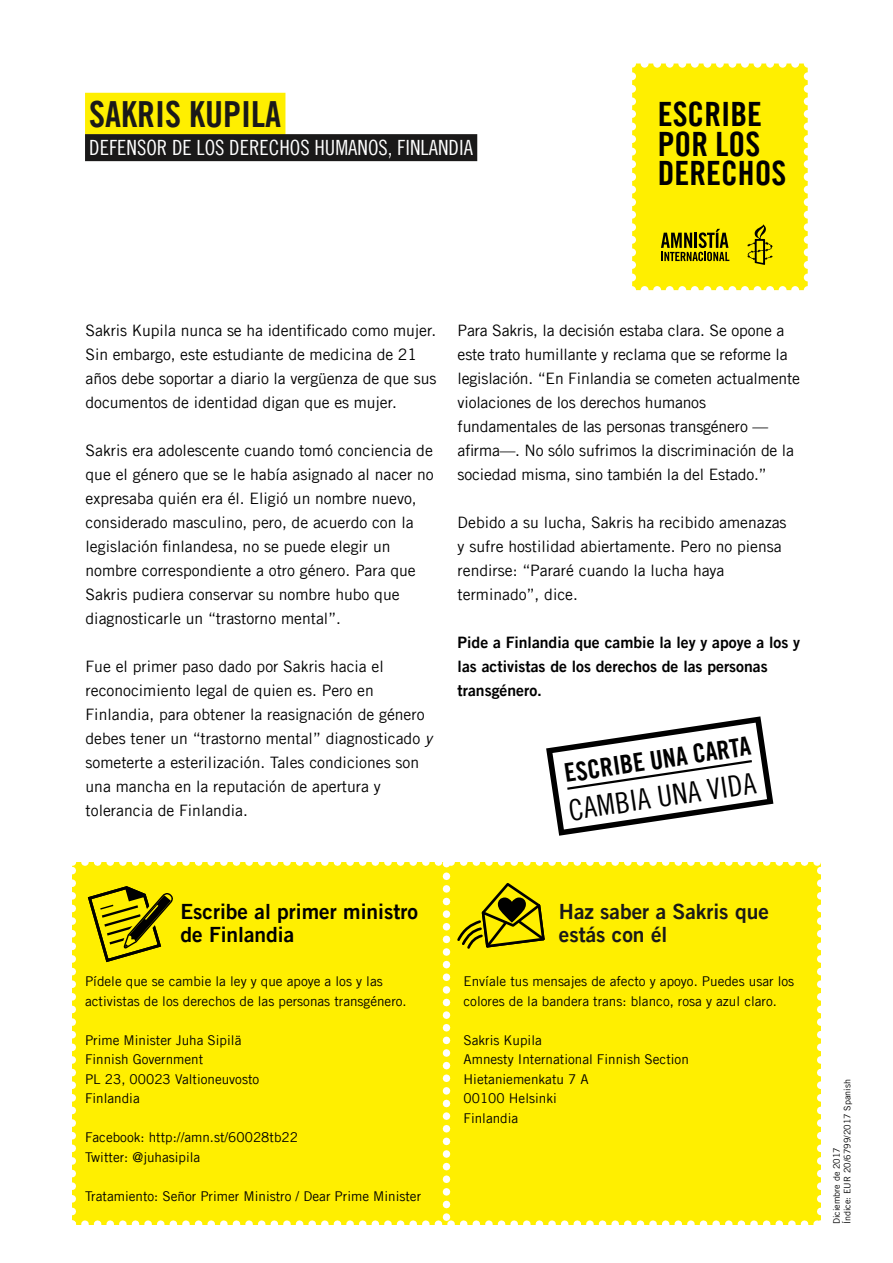
<style>
.page{position:relative;width:893px;height:1263px;background:#fff}
.page>*{position:absolute;margin:0;border:0;box-sizing:border-box;transform-origin:0 0}
._04_Name_-_BACK_-_ye{font:36px "Amnesty Trade Gothic Bd Cn 20";color:#1a1919}
.t1{font:33.6px/29.7px "Amnesty Trade Gothic Bd Cn 20";color:#000}
.t2{font:29.1px "Amnesty Trade Gothic Cn 18";color:#000}
.t3{font:25.95px "Amnesty Trade Gothic Bd Cn 20";color:#000}
._05_Country_-_BACK_s{font:21px "Amnesty Trade Gothic Cn 18";color:#fff}
.Action_Body_head{font:21px/22.5px "Amnesty Trade Gothic Bd 2";color:#000}
.Action_Body_head-2{font:21px/22.5px "Amnesty Trade Gothic Bd 2";color:#1a1919}
.body{font:15.75px/24px "Amnesty Trade Gothic";color:#000}
.body-2{font:15.75px/24px "Amnesty Trade Gothic Bd 2";color:#000}
.Action_body_address{font:13.5px/19.5px "Amnesty Trade Gothic";color:#000}
.body-3{font:9px/10.5px "Amnesty Trade Gothic";color:#000}
.s1{font-style:italic}
</style>
<div class="page">
<svg style="left:632px;top:64px;width:176px;height:226px;background:#f7e809"></svg>
<div style="left:85px;top:93px;width:200px;height:42px;background:#ffef00"></div>
<div style="left:85px;top:134px;width:392px;height:27px;background:#1a1919"></div>
<svg style="left:72px;top:716px;width:749px;height:509px"></svg>
<p class="_04_Name_-_BACK_-_ye" style="left:89px;top:92px;width:193px">SAKRIS KUPILA</p>
<p class="_05_Country_-_BACK_s" style="left:89px;top:135px;width:385px">DEFENSOR DE LOS DERECHOS HUMANOS, FINLANDIA</p>
<h2 class="t1" style="left:658px;top:99px;width:130px">ESCRIBE<br>POR LOS<br>DERECHOS</h2>
<p class="body" style="left:86px;top:318px;width:352px">Sakris Kupila nunca se ha identificado como mujer.<br>Sin embargo, este estudiante de medicina de 21 años debe soportar a diario la vergüenza de que sus documentos de identidad digan que es mujer.</p>
<p class="body" style="left:86px;top:438px;width:350px">Sakris era adolescente cuando tomó conciencia de que el género que se le había asignado al nacer no expresaba quién era él. Eligió un nombre nuevo, considerado masculino, pero, de acuerdo con la legislación finlandesa, no se puede elegir un nombre correspondiente a otro género. Para que Sakris pudiera conservar su nombre hubo que diagnosticarle un “trastorno mental”.</p>
<p class="body" style="left:86px;top:654px;width:348px">Fue el primer paso dado por Sakris hacia el reconocimiento legal de quien es. Pero en Finlandia, para obtener la reasignación de género debes tener un “trastorno mental” diagnosticado <span class="s1">y </span>someterte a esterilización. Tales condiciones son una mancha en la reputación de apertura y tolerancia de Finlandia.</p>
<p class="body" style="left:458px;top:318px;width:344px">Para Sakris, la decisión estaba clara. Se opone a este trato humillante y reclama que se reforme la legislación. “En Finlandia se cometen actualmente violaciones de los derechos humanos fundamentales de las personas transgénero — afirma—. No sólo sufrimos la discriminación de la sociedad misma, sino también la del Estado.”</p>
<p class="body" style="left:458px;top:510px;width:330px">Debido a su lucha, Sakris ha recibido amenazas y sufre hostilidad abiertamente. Pero no piensa rendirse: “Pararé cuando la lucha haya terminado”, dice.</p>
<p class="body-2" style="left:458px;top:630px;width:344px">Pide a Finlandia que cambie la ley y apoye a los y las activistas de los derechos de las personas transgénero.</p>
<p class="t3" style="left:562px;top:757px;width:190px;rotate:-8deg">ESCRIBE UNA CARTA</p>
<p class="t2" style="left:566px;top:792px;width:191px;rotate:-8deg">CAMBIA UNA VIDA</p>
<p class="Action_Body_head" style="left:180px;top:900px;width:239px">Escribe al primer ministro de Finlandia</p>
<p class="Action_Body_head-2" style="left:559px;top:900px;width:211px">Haz saber a Sakris que estás con él</p>
<p class="Action_body_address" style="left:85px;top:971px;width:323px">Pídele que se cambie la ley y que apoye a los y las activistas de los derechos de las personas transgénero.</p>
<p class="Action_body_address" style="left:85px;top:1030px;width:158px">Prime Minister Juha Sipilä</p>
<p class="Action_body_address" style="left:85px;top:1049px;width:120px">Finnish Government</p>
<p class="Action_body_address" style="left:85px;top:1069px;width:176px">PL 23, 00023 Valtioneuvosto</p>
<p class="Action_body_address" style="left:85px;top:1088px;width:56px">Finlandia</p>
<p class="Action_body_address" style="left:85px;top:1127px;width:214px">Facebook: http://amn.st/60028tb22</p>
<p class="Action_body_address" style="left:85px;top:1147px;width:117px">Twitter: @juhasipila</p>
<p class="Action_body_address" style="left:85px;top:1186px;width:338px">Tratamiento: Señor Primer Ministro / Dear Prime Minister</p>
<p class="Action_body_address" style="left:463px;top:971px;width:332px">Envíale tus mensajes de afecto y apoyo. Puedes usar los colores de la bandera trans: blanco, rosa y azul claro.</p>
<p class="Action_body_address" style="left:463px;top:1030px;width:80px">Sakris Kupila</p>
<p class="Action_body_address" style="left:463px;top:1049px;width:227px">Amnesty International Finnish Section</p>
<p class="Action_body_address" style="left:463px;top:1069px;width:127px">Hietaniemenkatu 7 A</p>
<p class="Action_body_address" style="left:463px;top:1088px;width:95px">00100 Helsinki</p>
<p class="Action_body_address" style="left:463px;top:1108px;width:56px">Finlandia</p>
<p class="body-3" style="left:831px;top:1224px;width:146px;rotate:-90deg">Diciembre de 2017<br>Índice: EUR 20/6799/2017 Spanish</p>
</div>
